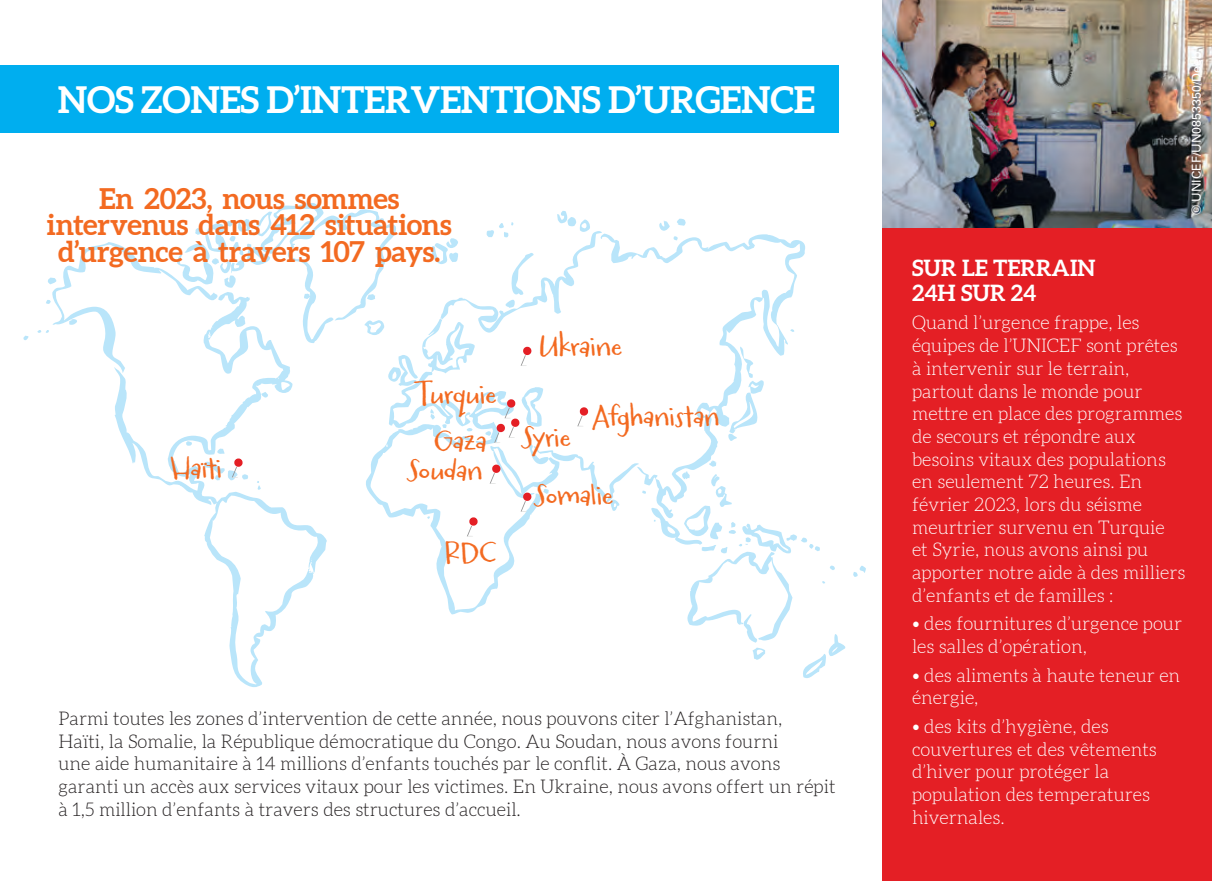
<style>
.page{position:relative;width:1212px;height:881px;background:#fff}
.page>*{position:absolute;margin:0;border:0;box-sizing:border-box;transform-origin:0 0}
.t1{font:700 37.12px "Aleo";letter-spacing:-.01em;color:#fff}
.t2{font:700 29.03px/26.3px "Aleo";letter-spacing:-.01em;color:#f36a21;text-align:center}
.t3{font:28.8px "Carrotflower";color:#f36a21}
.t4{font:700 22.72px/24.8px "Aleo";color:#fff}
.t5{font:300 18.45px/22.7px "Aleo";color:#fff}
.t6{font:300 18.45px/22.7px "Aleo";color:#231f20}
.t7{font:12.38px "Univers LT Std";color:#fff}
</style>
<div class="page">
<div style="left:883px;top:9px;width:329px;height:871px;background:#e41f25"></div>
<img style="left:883px;top:0;width:329px;height:227px">
<div style="left:0;top:66px;width:839px;height:67px;background:#00aeef"></div>
<svg style="left:859px;top:566px;width:7px;height:6px"></svg>
<svg style="left:23px;top:203px;width:835px;height:483px"></svg>
<svg style="left:728px;top:433px;width:11px;height:8px"></svg>
<svg style="left:231px;top:457px;width:12px;height:20px"></svg>
<svg style="left:466px;top:516px;width:12px;height:20px"></svg>
<svg style="left:520px;top:346px;width:12px;height:20px"></svg>
<svg style="left:520px;top:492px;width:12px;height:20px"></svg>
<svg style="left:577px;top:406px;width:12px;height:20px"></svg>
<svg style="left:494px;top:398px;width:26px;height:45px"></svg>
<svg style="left:489px;top:464px;width:12px;height:20px"></svg>
<h1 class="t1" style="left:58px;top:77px;width:759px">NOS ZONES D’INTERVENTIONS D’URGENCE</h1>
<h2 class="t2" style="left:47px;top:186px;width:406px">En 2023, nous sommes intervenus dans 412 situations d’urgence à travers 107 pays.</h2>
<h3 class="t3" style="left:170px;top:451px;width:54px">Haïti</h3>
<h3 class="t3" style="left:414px;top:377px;width:83px">Turquie</h3>
<h3 class="t3" style="left:434px;top:424px;width:54px">Gaza</h3>
<h3 class="t3" style="left:407px;top:453px;width:77px">Soudan</h3>
<h3 class="t3" style="left:444px;top:535px;width:54px">RDC</h3>
<h3 class="t3" style="left:538px;top:329px;width:85px">Ukraine</h3>
<h3 class="t3" style="left:521px;top:420px;width:51px">Syrie</h3>
<h3 class="t3" style="left:592px;top:399px;width:129px">Afghanistan</h3>
<h3 class="t3" style="left:534px;top:478px;width:81px">Somalie</h3>
<p class="t6" style="left:59px;top:708px;width:778px">Parmi toutes les zones d’intervention de cette année, nous pouvons citer l’Afghanistan,<br>Haïti, la Somalie, la République démocratique du Congo. Au Soudan, nous avons fourni<br>une aide humanitaire à 14 millions d’enfants touchés par le conflit. À Gaza, nous avons garanti un accès aux services vitaux pour les victimes. En Ukraine, nous avons offert un répit à 1,5 million d’enfants à travers des structures d’accueil.</p>
<p class="t7" style="left:1189px;top:215px;width:165px;rotate:-90deg">© UNICEF/UN0853350/Deeb</p>
<p class="t4" style="left:912px;top:256px;width:185px">SUR LE TERRAIN<br>24H SUR 24</p>
<p class="t5" style="left:912px;top:313px;width:275px">Quand l’urgence frappe, les équipes de l’UNICEF sont prêtes à intervenir sur le terrain, partout dans le monde pour mettre en place des programmes de secours et répondre aux besoins vitaux des populations en seulement 72 heures. En février 2023, lors du séisme meurtrier survenu en Turquie<br>et Syrie, nous avons ainsi pu apporter notre aide à des milliers d’enfants et de familles :</p>
<p class="t5" style="left:912px;top:613px;width:272px">• des fournitures d’urgence pour les salles d’opération,</p>
<p class="t5" style="left:912px;top:665px;width:270px">• des aliments à haute teneur en énergie,</p>
<p class="t5" style="left:912px;top:716px;width:246px">• des kits d’hygiène, des couvertures et des vêtements d’hiver pour protéger la population des temperatures hivernales.</p>
</div>
